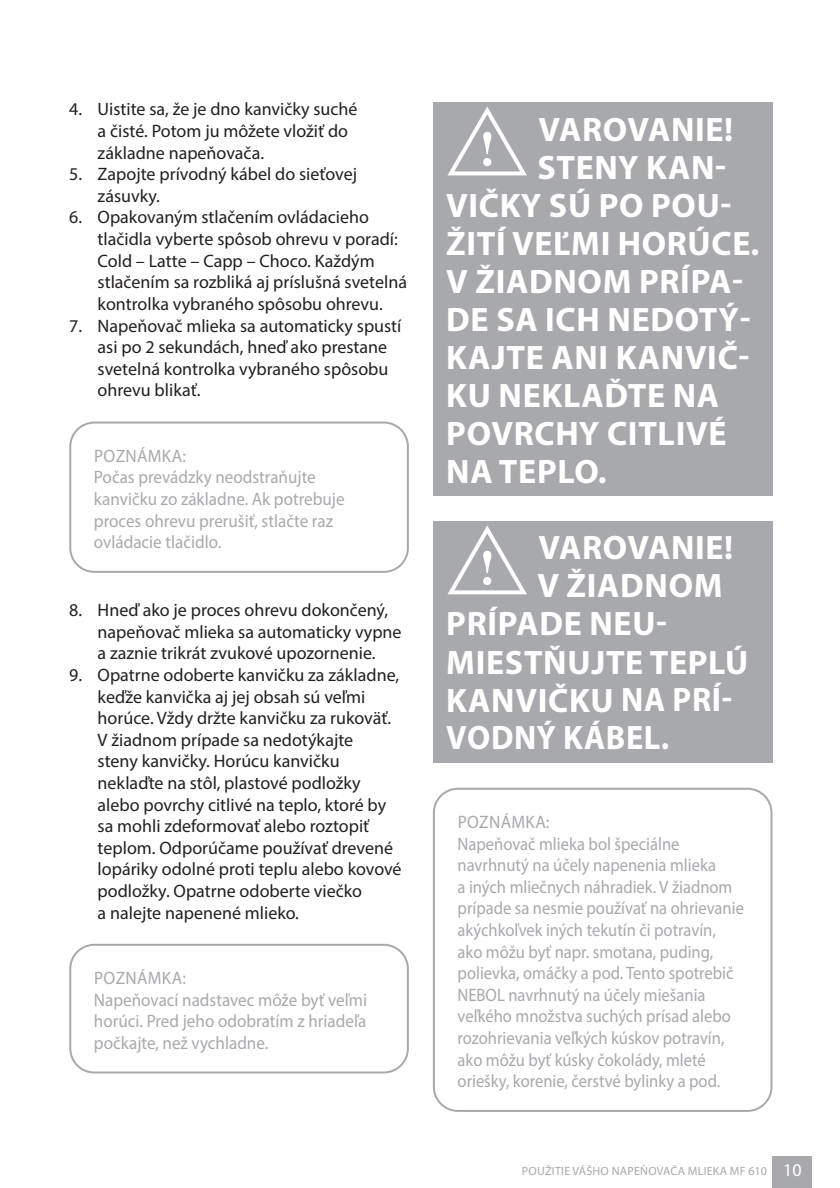
<style>
.page{position:relative;width:840px;height:1188px;background:#fff}
.page>*{position:absolute;margin:0;border:0;box-sizing:border-box;transform-origin:0 0}
.t1{font:700 34px "Myriad Pro";letter-spacing:.02em;color:#fff}
.t2{font:700 34px "Myriad Pro";letter-spacing:.02em;color:#fff;scale:.95 1}
.t3{font:18px/21.6px "Myriad Pro";color:#231f20}
.t4{font:18px/21.6px "Myriad Pro";color:#a8a9ad;scale:.95 1}
.t5{font:12px "Myriad Pro";letter-spacing:.02em;color:#a8a9ad}
.s1{font-size:18px;color:#fff}
</style>
<div class="page">
<div style="left:772px;top:1156px;width:40px;height:32px;background:#a8a9ad"></div>
<div style="left:69px;top:421px;width:340px;height:152px;border:2px solid #a8a9ad;border-radius:24px"></div>
<div style="left:69px;top:943px;width:340px;height:130px;border:2px solid #a8a9ad;border-radius:24px"></div>
<div style="left:433px;top:102px;width:339px;height:394px;background:#a8a9ad"></div>
<svg style="left:447px;top:106px;width:80px;height:70px"></svg>
<div style="left:433px;top:521px;width:339px;height:241px;background:#a8a9ad"></div>
<svg style="left:447px;top:525px;width:80px;height:70px"></svg>
<div style="left:433px;top:787px;width:339px;height:325px;border:2px solid #a8a9ad;border-radius:24px"></div>
<p class="t3" style="left:98px;top:98px;width:261px;text-indent:-28px">4. Uistite sa, že je dno kanvičky suché a čisté. Potom ju môžete vložiť do základne napeňovača.</p>
<p class="t3" style="left:98px;top:163px;width:261px;text-indent:-28px">5. Zapojte prívodný kábel do sieťovej zásuvky.</p>
<p class="t3" style="left:98px;top:206px;width:311px;text-indent:-28px">6. Opakovaným stlačením ovládacieho tlačidla vyberte spôsob ohrevu v poradí:<br>Cold – Latte – Capp – Choco. Každým stlačením sa rozbliká aj príslušná svetelná kontrolka vybraného spôsobu ohrevu.</p>
<p class="t3" style="left:98px;top:314px;width:305px;text-indent:-28px">7. Napeňovač mlieka sa automaticky spustí asi po 2 sekundách, hneď ako prestane svetelná kontrolka vybraného spôsobu ohrevu blikať.</p>
<p class="t4" style="left:94px;top:444px;width:265px">POZNÁMKA:<br>Počas prevádzky neodstraňujte kanvičku zo základne. Ak potrebuje proces ohrevu prerušiť, stlačte raz ovládacie tlačidlo.</p>
<p class="t3" style="left:98px;top:599px;width:305px;text-indent:-28px">8. Hneď ako je proces ohrevu dokončený, napeňovač mlieka sa automaticky vypne a zaznie trikrát zvukové upozornenie.</p>
<p class="t3" style="left:98px;top:664px;width:305px;text-indent:-28px">9. Opatrne odoberte kanvičku za základne, keďže kanvička aj jej obsah sú veľmi horúce. Vždy držte kanvičku za rukoväť.<br>V žiadnom prípade sa nedotýkajte<br>steny kanvičky. Horúcu kanvičku neklaďte na stôl, plastové podložky alebo povrchy citlivé na teplo, ktoré by sa mohli zdeformovať alebo roztopiť teplom. Odporúčame používať drevené lopáriky odolné proti teplu alebo kovové podložky. Opatrne odoberte viečko<br>a nalejte napenené mlieko.</p>
<p class="t4" style="left:94px;top:967px;width:289px">POZNÁMKA:<br>Napeňovací nadstavec môže byť veľmi horúci. Pred jeho odobratím z hriadeľa počkajte, než vychladne.</p>
<h1 class="t1" style="left:538px;top:107px;width:196px">VAROVANIE!</h1>
<h1 class="t1" style="left:537px;top:145px;width:190px">STENY KAN-</h1>
<h1 class="t1" style="left:446px;top:183px;width:287px">VIČKY SÚ PO POU-</h1>
<h1 class="t1" style="left:446px;top:221px;width:315px">ŽITÍ VEĽMI HORÚCE.</h1>
<h1 class="t1" style="left:446px;top:259px;width:298px">V ŽIADNOM PRÍPA-</h1>
<h1 class="t1" style="left:446px;top:297px;width:306px">DE SA ICH NEDOTÝ-</h1>
<h1 class="t1" style="left:446px;top:335px;width:305px">KAJTE ANI KANVIČ-</h1>
<h1 class="t1" style="left:446px;top:373px;width:274px">KU NEKLAĎTE NA</h1>
<h1 class="t1" style="left:446px;top:411px;width:282px">POVRCHY CITLIVÉ</h1>
<h1 class="t1" style="left:446px;top:449px;width:162px">NA TEPLO.</h1>
<h1 class="t1" style="left:538px;top:526px;width:196px">VAROVANIE!</h1>
<h1 class="t1" style="left:537px;top:564px;width:187px">V ŽIADNOM</h1>
<h1 class="t1" style="left:446px;top:602px;width:222px">PRÍPADE NEU-</h1>
<h1 class="t1" style="left:446px;top:640px;width:304px">MIESTŇUJTE TEPLÚ</h1>
<h1 class="t1" style="left:446px;top:678px;width:287px">KANVIČKU NA PRÍ-</h1>
<h1 class="t2" style="left:446px;top:716px;width:236px">VODNÝ KÁBEL.</h1>
<p class="t4" style="left:457px;top:811px;width:303px">POZNÁMKA:<br>Napeňovač mlieka bol špeciálne navrhnutý na účely napenenia mlieka<br>a iných mliečnych náhradiek. V žiadnom prípade sa nesmie používať na ohrievanie akýchkoľvek iných tekutín či potravín, ako môžu byť napr. smotana, puding, polievka, omáčky a pod. Tento spotrebič NEBOL navrhnutý na účely miešania veľkého množstva suchých prísad alebo rozohrievania veľkých kúskov potravín, ako môžu byť kúsky čokolády, mleté oriešky, korenie, čerstvé bylinky a pod.</p>
<p class="t5" style="left:522px;top:1164px;width:281px">POUŽITIE VÁŠHO NAPEŇOVAČA MLIEKA MF 610 <span class="s1">10</span></p>
</div>
